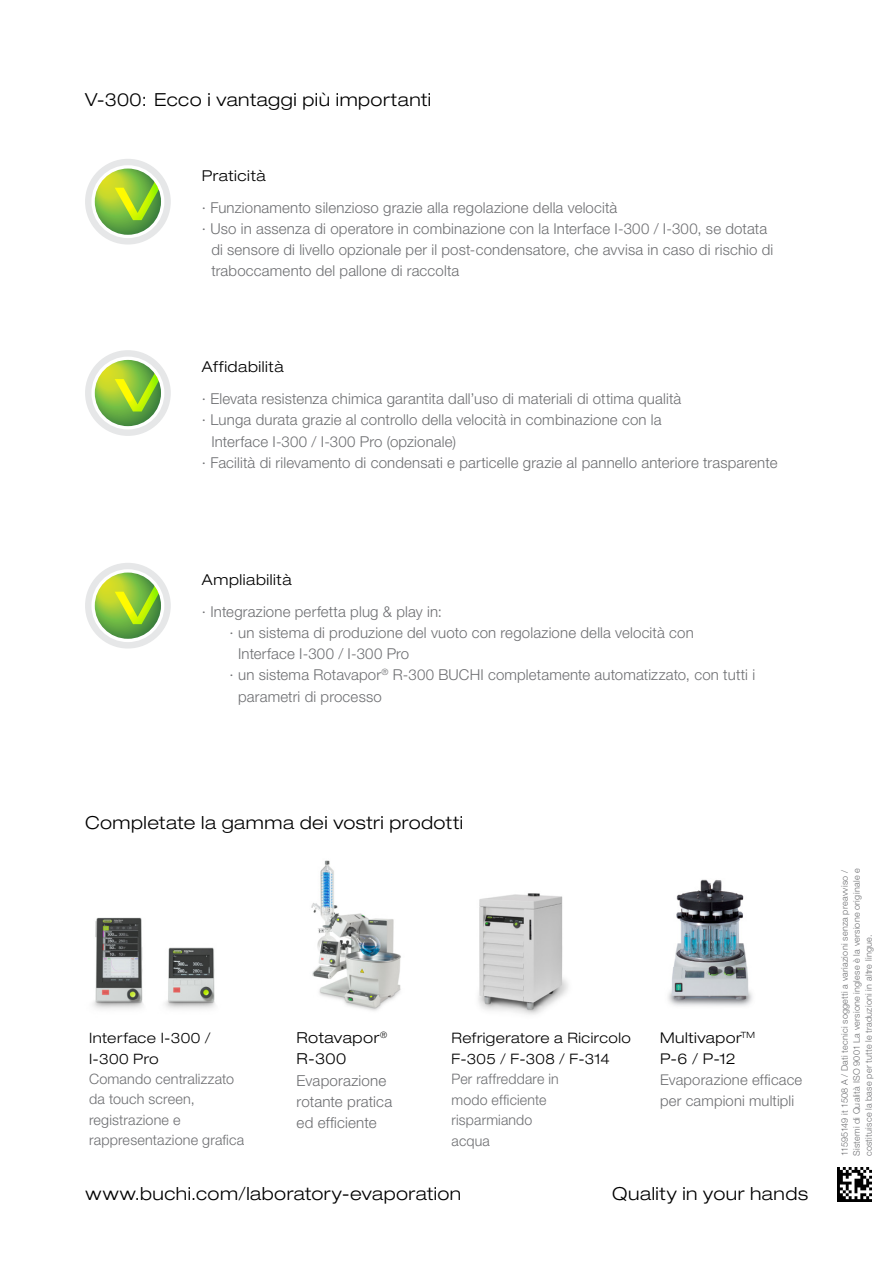
<style>
.page{position:relative;width:893px;height:1263px;background:#fff}
.page>*{position:absolute;margin:0;border:0;box-sizing:border-box;transform-origin:0 0}
.EN_Title{font:300 expanded 18px "Helvetica Neue LT Std";letter-spacing:.025em;color:#000}
.EN_Note_large{font:300 expanded 18px "Helvetica Neue LT Std";letter-spacing:.025em;color:#000}
.t1{font:300 15.15px/21.5px "Helvetica Neue LT Std";letter-spacing:.01em;color:#6d6e71}
.t2{font:300 15px/21.3px "Helvetica Neue LT Std";letter-spacing:.01em;color:#6d6e71}
.EN_Title_small_down{font:300 expanded 15px "Helvetica Neue LT Std";letter-spacing:.04em;color:#000}
.t3{font:300 14.85px/21px "Helvetica Neue LT Std";letter-spacing:.01em;color:#6d6e71}
.t4{font:300 14.4px/20.2px "Helvetica Neue LT Std";letter-spacing:.01em;color:#6d6e71}
.t5{font:300 expanded 14.4px/20.4px "Helvetica Neue LT Std";letter-spacing:.035em;color:#000}
.EN_Barcode{font:300 9px/12px "Helvetica Neue LT Std";letter-spacing:.03em;color:#6d6e71}
.s1{font-stretch:expanded;color:#000}
</style>
<div class="page">
<div style="left:85px;top:159px;width:86px;height:86px;background:#e6e7e8;border-radius:50%"></div>
<svg style="left:91px;top:165px;width:73px;height:73px"></svg>
<svg style="left:95px;top:169px;width:66px;height:66px"></svg>
<svg style="left:110px;top:168px;width:51px;height:67px;background:#9bc852"></svg>
<div style="left:85px;top:350px;width:86px;height:86px;background:#e6e7e8;border-radius:50%"></div>
<div style="left:91px;top:357px;width:73px;height:72px;background:#fff;border-radius:50%"></div>
<svg style="left:95px;top:360px;width:66px;height:66px"></svg>
<svg style="left:110px;top:360px;width:51px;height:66px;background:#9ac74f"></svg>
<div style="left:85px;top:563px;width:86px;height:85px;background:#e6e7e8;border-radius:50%"></div>
<div style="left:91px;top:569px;width:73px;height:73px;background:#fff;border-radius:50%"></div>
<svg style="left:95px;top:572px;width:66px;height:67px"></svg>
<svg style="left:110px;top:572px;width:51px;height:67px"></svg>
<img style="left:838px;top:1167px;width:34px;height:34px">
<img style="left:311px;top:860px;width:90px;height:151px">
<img style="left:668px;top:879px;width:85px;height:127px">
<img style="left:92px;top:917px;width:52px;height:92px">
<img style="left:165px;top:947px;width:50px;height:62px">
<img style="left:478px;top:893px;width:90px;height:122px">
<p class="EN_Title" style="left:85px;top:89px;width:347px">V-300: Ecco i vantaggi più importanti</p>
<p class="EN_Title_small_down" style="left:202px;top:166px;width:65px">Praticità</p>
<p class="t2" style="left:202px;top:196px;width:417px">∙ Funzionamento silenzioso grazie alla regolazione della velocità</p>
<p class="t2" style="left:211px;top:218px;width:563px;text-indent:-9px">∙ Uso in assenza di operatore in combinazione con la Interface I-300 / I-300, se dotata di sensore di livello opzionale per il post-condensatore, che avvisa in caso di rischio di traboccamento del pallone di raccolta</p>
<p class="EN_Title_small_down" style="left:202px;top:358px;width:83px">Affidabilità</p>
<p class="t2" style="left:202px;top:388px;width:481px">∙ Elevata resistenza chimica garantita dall’uso di materiali di ottima qualità</p>
<p class="t2" style="left:211px;top:409px;width:452px;text-indent:-9px">∙ Lunga durata grazie al controllo della velocità in combinazione con la<br>Interface I-300 / I-300 Pro (opzionale)</p>
<p class="t2" style="left:202px;top:451px;width:577px">∙ Facilità di rilevamento di condensati e particelle grazie al pannello anteriore trasparente</p>
<p class="EN_Title_small_down" style="left:202px;top:570px;width:91px">Ampliabilità</p>
<p class="t2" style="left:202px;top:600px;width:241px">∙ Integrazione perfetta plug &amp; play in:</p>
<p class="t2" style="left:238px;top:622px;width:457px;text-indent:-8px">∙ un sistema di produzione del vuoto con regolazione della velocità con<br>Interface I-300 / I-300 Pro</p>
<p class="t2" style="left:238px;top:664px;width:519px;text-indent:-8px">∙ un sistema Rotavapor<sup>®</sup> R-300 BUCHI completamente automatizzato, con tutti i parametri di processo</p>
<p class="EN_Title" style="left:85px;top:812px;width:379px">Completate la gamma dei vostri prodotti</p>
<p class="t4" style="left:89px;top:1028px;width:157px"><span class="s1">Interface I-300 /<br>I-300 Pro<br></span>Comando centralizzato da touch screen, registrazione e rappresentazione grafica</p>
<p class="t1" style="left:297px;top:1026px;width:97px"><span class="s1">Rotavapor</span><sup>®<br></sup><span class="s1">R-300<br></span>Evaporazione rotante pratica ed efficiente</p>
<p class="t3" style="left:660px;top:1027px;width:144px"><span class="s1">Multivapor</span><sup>TM<br></sup><span class="s1">P-6 / P-12<br></span>Evaporazione efficace per campioni multipli</p>
<p class="t5" style="left:452px;top:1028px;width:181px">Refrigeratore a Ricircolo<br>F-305 / F-308 / F-314</p>
<p class="t4" style="left:452px;top:1069px;width:109px">Per raffreddare in modo efficiente risparmiando acqua</p>
<p class="EN_Note_large" style="left:86px;top:1182px;width:377px">www.buchi.com/laboratory-evaporation</p>
<p class="EN_Note_large" style="left:612px;top:1182px;width:197px">Quality in your hands</p>
<p class="EN_Barcode" style="left:838px;top:1156px;width:289px;rotate:-90deg">11595149 it 1508 A / Dati tecnici soggetti a variazioni senza preavviso /<br>Sistemi di Qualità ISO 9001 La versione inglese è la versione originale e costituisce la base per tutte le traduzioni in altre lingue.</p>
</div>
